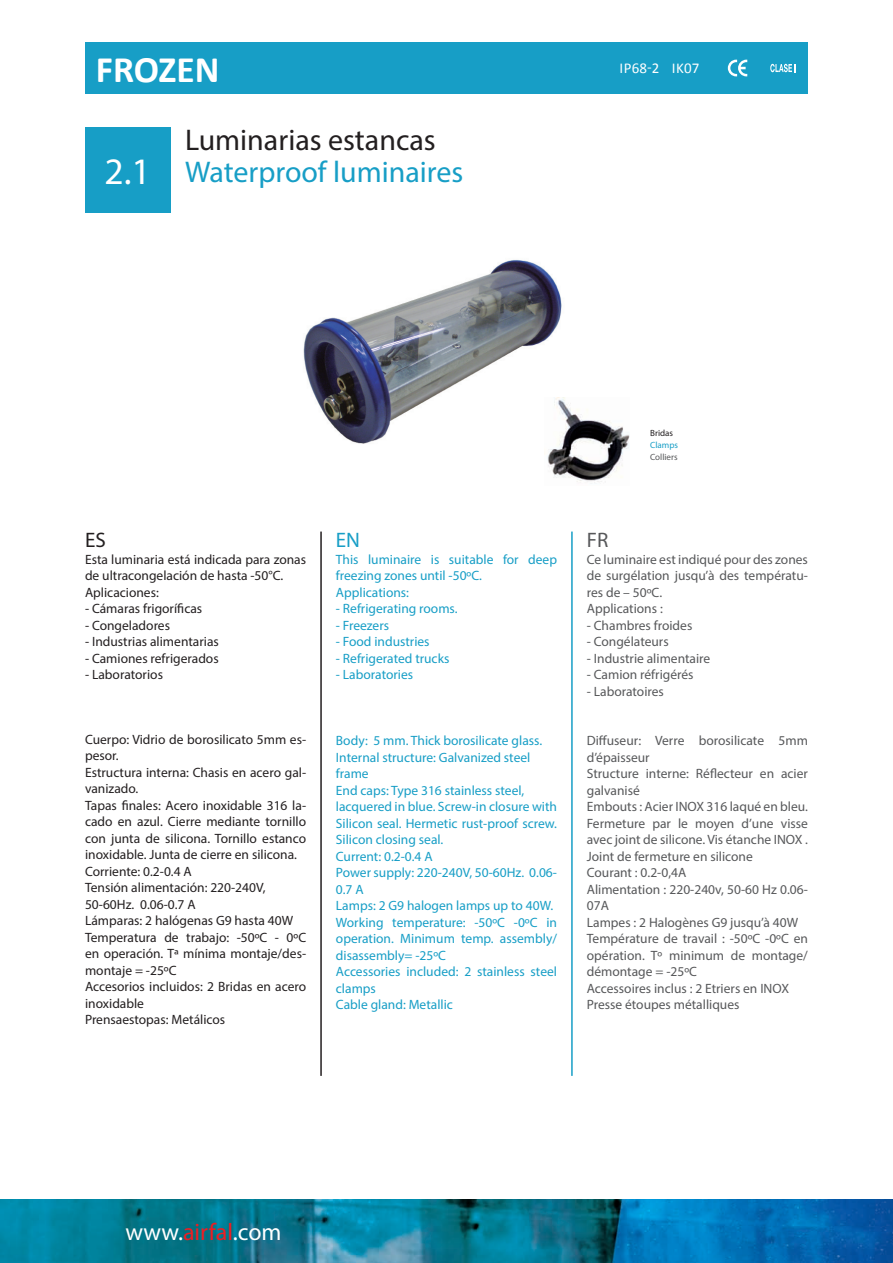
<style>
.page{position:relative;width:893px;height:1263px;background:#fff}
.page>*{position:absolute;margin:0;border:0;box-sizing:border-box;transform-origin:0 0}
.t1{font:700 37.5px "Calibri";color:#fff}
.t2{font:37.5px "Myriad Pro";color:#fff}
.t3{font:30px "Myriad Pro";color:#179ec6}
.t4{font:30px "Myriad Pro";color:#231f20}
.t5{font:24px "Myriad Pro";color:#fff}
.t6{font:21px "Myriad Pro";color:#231f20}
.t7{font:21px "Myriad Pro";color:#179ec6}
.t8{font:21px "Myriad Pro";color:#57585a}
.t9{font:15px "Calibri";letter-spacing:.02em;color:#fff}
.t10{font:13.5px/16.5px "Myriad Pro";color:#231f20}
.t11{font:13.5px/16.5px "Myriad Pro";color:#57585a;text-align:justify}
.t12{font:13.5px/16.5px "Myriad Pro";color:#179ec6}
.t13{font:9px "Myriad Pro";color:#57585a}
.t14{font:9px "Myriad Pro";color:#231f20}
.t15{font:9px "Myriad Pro";color:#179ec6}
.s1{color:#ee1d23}
</style>
<div class="page">
<img style="left:0;top:1199px;width:893px;height:64px">
<div style="left:85px;top:43px;width:723px;height:51px;background:#179ec6"></div>
<div style="left:85px;top:128px;width:85px;height:85px;background:#179ec6"></div>
<img style="left:303px;top:260px;width:262px;height:184px">
<hr style="left:320px;top:531px;width:2px;height:545px;background:#231f20">
<hr style="left:571px;top:531px;width:2px;height:545px;background:#179ec6">
<svg style="left:770px;top:64px;width:26px;height:8px"></svg>
<svg style="left:728px;top:60px;width:19px;height:16px"></svg>
<img style="left:544px;top:398px;width:85px;height:85px">
<p class="t1" style="left:96px;top:46px;width:125px">FROZEN</p>
<p class="t2" style="left:104px;top:148px;width:48px">2.1</p>
<p class="t4" style="left:185px;top:121px;width:252px">Luminarias estancas</p>
<p class="t3" style="left:185px;top:153px;width:280px">Waterproof luminaires</p>
<p class="t9" style="left:619px;top:58px;width:41px">IP68-2</p>
<p class="t9" style="left:672px;top:58px;width:29px">IK07</p>
<p class="t6" style="left:85px;top:527px;width:22px">ES</p>
<p class="t10" style="left:85px;top:551px;width:223px">Esta luminaria está indicada para zonas de ultracongelación de hasta -50°C.</p>
<p class="t10" style="left:85px;top:584px;width:75px">Aplicaciones:</p>
<p class="t10" style="left:85px;top:600px;width:119px">- Cámaras frigoríficas</p>
<p class="t10" style="left:85px;top:617px;width:87px">- Congeladores</p>
<p class="t10" style="left:85px;top:633px;width:135px">- Industrias alimentarias</p>
<p class="t10" style="left:85px;top:650px;width:135px">- Camiones refrigerados</p>
<p class="t10" style="left:85px;top:666px;width:79px">- Laboratorios</p>
<p class="t10" style="left:85px;top:731px;width:223px">Cuerpo: Vidrio de borosilicato 5mm es&shy;pesor.</p>
<p class="t10" style="left:85px;top:764px;width:223px">Estructura interna: Chasis en acero gal&shy;vanizado.</p>
<p class="t10" style="left:85px;top:797px;width:223px;text-align:justify">Tapas finales: Acero inoxidable 316 la&shy;cado en azul. Cierre mediante tornillo con junta de silicona. Tornillo estanco inoxidable. Junta de cierre en silicona.</p>
<p class="t10" style="left:85px;top:863px;width:108px">Corriente: 0.2-0.4 A</p>
<p class="t10" style="left:85px;top:879px;width:182px">Tensión alimentación: 220-240V,</p>
<p class="t10" style="left:85px;top:896px;width:112px">50-60Hz. 0.06-0.7 A</p>
<p class="t10" style="left:85px;top:912px;width:210px">Lámparas: 2 halógenas G9 hasta 40W</p>
<p class="t10" style="left:85px;top:929px;width:223px;text-align:justify">Temperatura de trabajo: -50ºC - 0ºC en operación. Tª mínima montaje/des&shy;montaje = -25ºC</p>
<p class="t10" style="left:85px;top:978px;width:223px">Accesorios incluidos: 2 Bridas en acero inoxidable</p>
<p class="t10" style="left:85px;top:1011px;width:142px">Prensaestopas: Metálicos</p>
<p class="t7" style="left:336px;top:527px;width:26px">EN</p>
<p class="t12" style="left:336px;top:551px;width:223px">This luminaire is suitable for deep freezing zones until -50ºC.</p>
<p class="t12" style="left:336px;top:584px;width:75px">Applications:</p>
<p class="t12" style="left:336px;top:600px;width:123px">- Refrigerating rooms.</p>
<p class="t12" style="left:336px;top:617px;width:55px">- Freezers</p>
<p class="t12" style="left:336px;top:633px;width:95px">- Food industries</p>
<p class="t12" style="left:336px;top:650px;width:115px">- Refrigerated trucks</p>
<p class="t12" style="left:336px;top:666px;width:79px">- Laboratories</p>
<p class="t12" style="left:336px;top:732px;width:208px">Body: 5 mm. Thick borosilicate glass.</p>
<p class="t12" style="left:336px;top:749px;width:196px">Internal structure: Galvanized steel</p>
<p class="t12" style="left:336px;top:765px;width:34px">frame</p>
<p class="t12" style="left:336px;top:782px;width:190px">End caps: Type 316 stainless steel,</p>
<p class="t12" style="left:336px;top:798px;width:223px;text-align:justify">lacquered in blue. Screw-in closure with Silicon seal. Hermetic rust-proof screw.<br>Silicon closing seal.</p>
<p class="t12" style="left:336px;top:848px;width:98px">Current: 0.2-0.4 A</p>
<p class="t12" style="left:336px;top:864px;width:223px">Power supply: 220-240V, 50-60Hz. 0.06-<br>0.7 A</p>
<p class="t12" style="left:336px;top:897px;width:219px">Lamps: 2 G9 halogen lamps up to 40W.</p>
<p class="t12" style="left:336px;top:914px;width:223px;text-align:justify">Working temperature: -50ºC -0ºC in operation. Minimum temp. assembly/ disassembly= -25ºC</p>
<p class="t12" style="left:336px;top:963px;width:223px">Accessories included: 2 stainless steel clamps</p>
<p class="t12" style="left:336px;top:996px;width:118px">Cable gland: Metallic</p>
<p class="t14" style="left:650px;top:428px;width:24px">Bridas</p>
<p class="t15" style="left:650px;top:440px;width:29px">Clamps</p>
<p class="t13" style="left:650px;top:452px;width:29px">Colliers</p>
<p class="t8" style="left:587px;top:527px;width:23px">FR</p>
<p class="t11" style="left:587px;top:551px;width:223px">Ce luminaire est indiqué pour des zones de surgélation jusqu’à des températu&shy;res de – 50ºC.</p>
<p class="t11" style="left:587px;top:600px;width:77px">Applications :</p>
<p class="t11" style="left:587px;top:617px;width:107px">- Chambres froides</p>
<p class="t11" style="left:587px;top:633px;width:83px">- Congélateurs</p>
<p class="t11" style="left:587px;top:650px;width:125px">- Industrie alimentaire</p>
<p class="t11" style="left:587px;top:666px;width:108px">- Camion réfrigérés</p>
<p class="t11" style="left:587px;top:683px;width:79px">- Laboratoires</p>
<p class="t11" style="left:587px;top:732px;width:223px">Diffuseur: Verre borosilicate 5mm d’épaisseur</p>
<p class="t11" style="left:587px;top:765px;width:223px">Structure interne: Réflecteur en acier galvanisé</p>
<p class="t11" style="left:587px;top:798px;width:223px">Embouts : Acier INOX 316 laqué en bleu.<br>Fermeture par le moyen d’une visse avec joint de silicone. Vis étanche INOX .<br>Joint de fermeture en silicone</p>
<p class="t11" style="left:587px;top:864px;width:101px">Courant : 0.2-0,4A</p>
<p class="t11" style="left:587px;top:881px;width:223px">Alimentation : 220-240v, 50-60 Hz 0.06-<br>07A</p>
<p class="t11" style="left:587px;top:914px;width:213px">Lampes : 2 Halogènes G9 jusqu’à 40W</p>
<p class="t11" style="left:587px;top:930px;width:223px">Température de travail : -50ºC -0ºC en opération. Tº minimum de montage/ démontage = -25ºC</p>
<p class="t11" style="left:587px;top:980px;width:204px">Accessoires inclus : 2 Etriers en INOX</p>
<p class="t11" style="left:587px;top:996px;width:154px">Presse étoupes métalliques</p>
<p class="t5" style="left:125px;top:1217px;width:158px">www.<span class="s1">airfal</span>.com</p>
</div>
